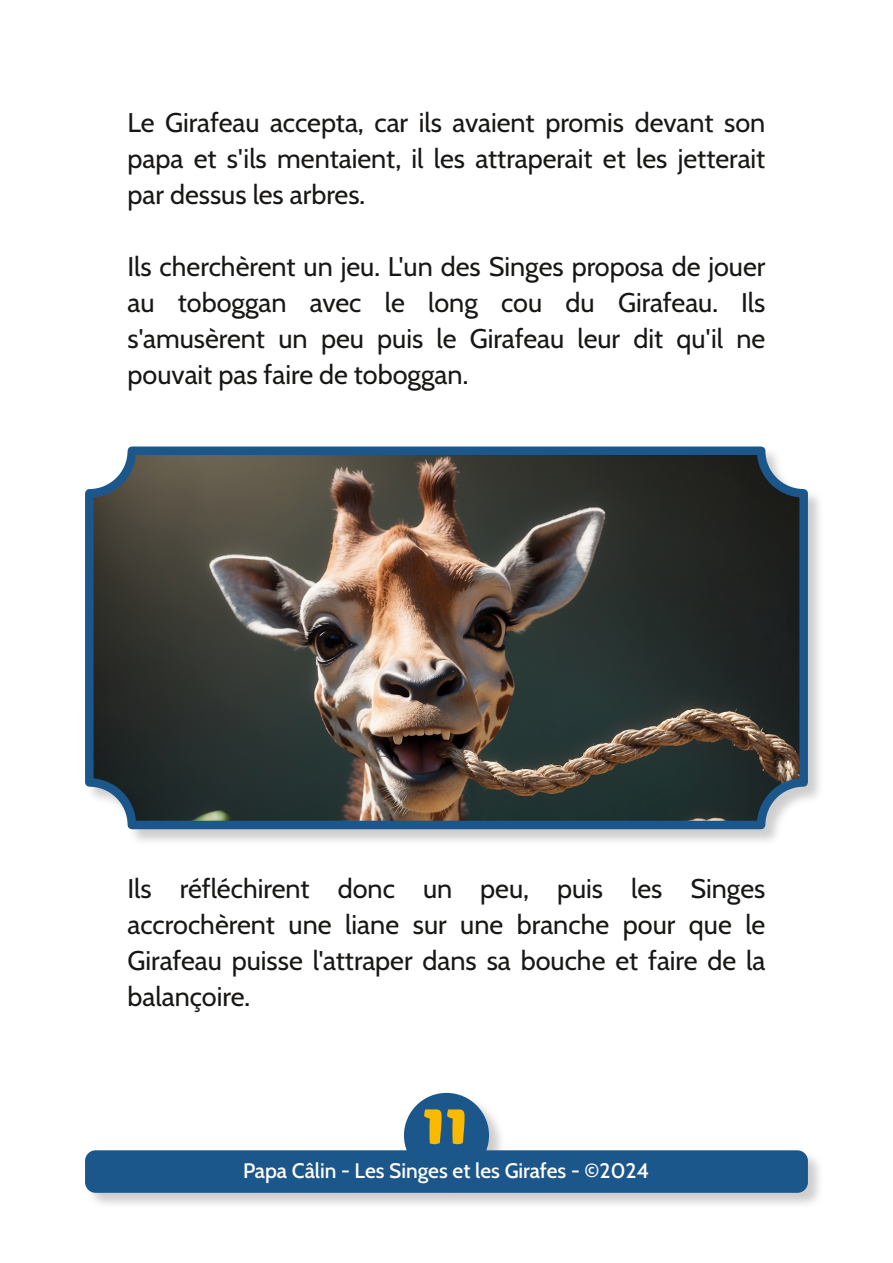
<style>
.page{position:relative;width:893px;height:1263px;background:#fff}
.page>*{position:absolute;margin:0;border:0;box-sizing:border-box;transform-origin:0 0}
.t1{font:60px "Kavoon";color:#fbb900}
.t2{font:27px/36px "Cabin";color:#181715;text-align:justify}
.t3{font:500 21px "Cabin";color:#fff}
</style>
<div class="page">
<div style="left:85px;top:446px;width:740px;height:400px;background:#9d9c9c;opacity:.5"></div>
<img style="left:89px;top:451px;width:715px;height:374px;border-radius:43px">
<div style="left:85px;top:446px;width:723px;height:383px;border:9px solid #1c578c;border-radius:43px"></div>
<div style="left:404px;top:1093px;width:102px;height:102px;background:#9d9c9c;opacity:.5"></div>
<div style="left:404px;top:1093px;width:85px;height:85px;background:#1c578c;border-radius:50%"></div>
<div style="left:85px;top:1150px;width:740px;height:60px;background:#9d9c9c;opacity:.5"></div>
<div style="left:85px;top:1150px;width:723px;height:43px;background:#1c578c;border-radius:11px"></div>
<p class="t2" style="left:128px;top:105px;width:639px">Le Girafeau accepta, car ils avaient promis devant son papa et s'ils mentaient, il les attraperait et les jetterait par dessus les arbres.</p>
<p class="t2" style="left:128px;top:249px;width:639px">Ils cherchèrent un jeu. L'un des Singes proposa de jouer au toboggan avec le long cou du Girafeau. Ils s'amusèrent un peu puis le Girafeau leur dit qu'il ne pouvait pas faire de toboggan.</p>
<p class="t2" style="left:128px;top:870px;width:639px">Ils réfléchirent donc un peu, puis les Singes accrochèrent une liane sur une branche pour que le Girafeau puisse l'attraper dans sa bouche et faire de la balançoire.</p>
<h1 class="t1" style="left:423px;top:1084px;width:47px">11</h1>
<p class="t3" style="left:243px;top:1158px;width:407px">Papa Câlin - Les Singes et les Girafes - ©2024</p>
</div>
